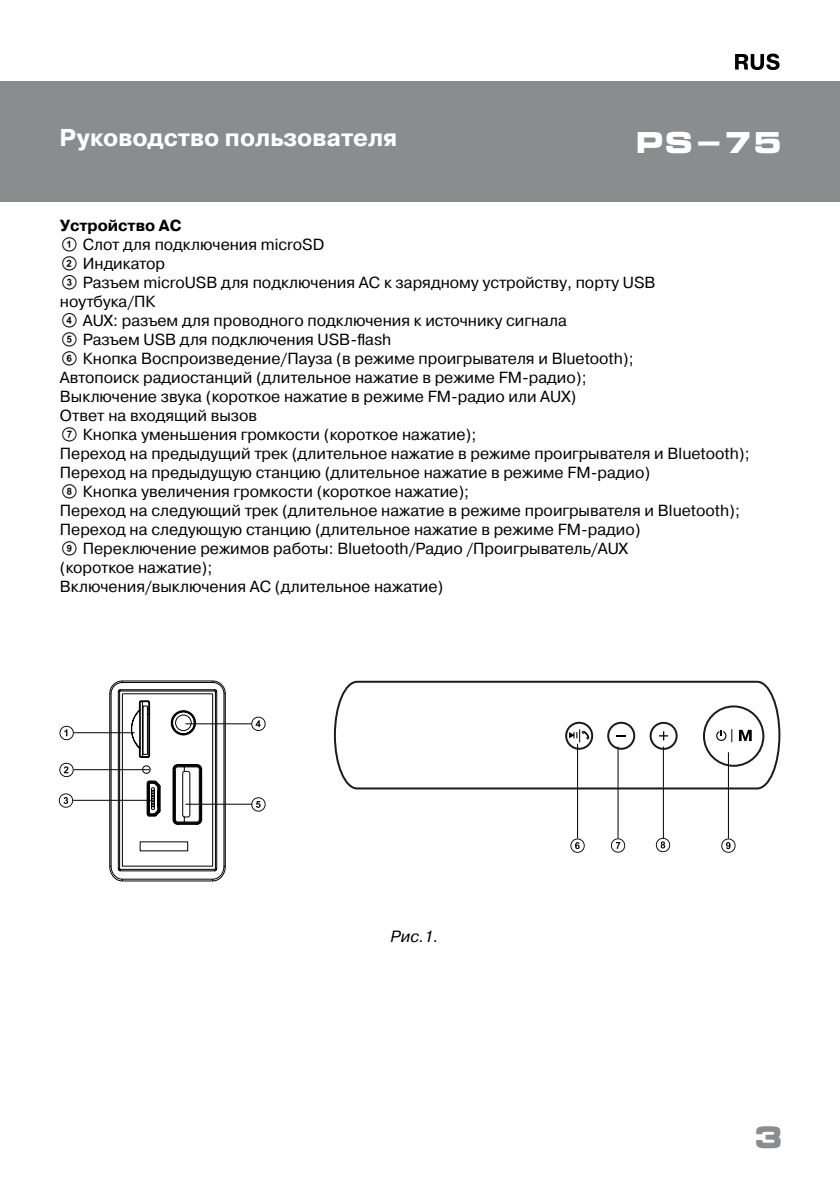
<style>
.page{position:relative;width:840px;height:1191px;background:#fff}
.page>*{position:absolute;margin:0;border:0;box-sizing:border-box;transform-origin:0 0}
.t1{font:700 30px "Micra";color:#8a8c8e}
.t2{font:700 29.2px "Micra";color:#fff}
.t3{font:700 24.2px "Pragmatica";color:#fff}
.t4{font:italic 16.2px "Pragmatica";color:#000}
.t5{font:16px/19px "Pragmatica";color:#000}
.s1{font-weight:700}
.s2{font-family:"SVEN"}
</style>
<div class="page">
<svg style="left:735px;top:54px;width:44px;height:16px"></svg>
<div style="left:0;top:81px;width:839px;height:121px;background:#8a8c8e"></div>
<svg style="left:59px;top:726px;width:15px;height:14px"></svg>
<svg style="left:59px;top:763px;width:15px;height:14px"></svg>
<svg style="left:59px;top:793px;width:14px;height:14px"></svg>
<svg style="left:251px;top:716px;width:14px;height:15px"></svg>
<svg style="left:251px;top:797px;width:14px;height:14px"></svg>
<hr style="left:74px;top:732px;width:60px;height:1px;background:#000">
<hr style="left:73px;top:800px;width:78px;height:1px;background:#000">
<hr style="left:185px;top:723px;width:66px;height:1px;background:#000">
<hr style="left:185px;top:804px;width:67px;height:1px;background:#000">
<hr style="left:74px;top:769px;width:75px;height:1px;background:#000">
<svg style="left:109px;top:680px;width:116px;height:201px"></svg>
<div style="left:142px;top:765px;width:8px;height:8px;border:1px solid #000;border-radius:50%"></div>
<svg style="left:570px;top:838px;width:14px;height:14px"></svg>
<svg style="left:610px;top:838px;width:14px;height:14px"></svg>
<svg style="left:655px;top:838px;width:14px;height:14px"></svg>
<svg style="left:721px;top:838px;width:14px;height:14px"></svg>
<hr style="left:727px;top:752px;width:1px;height:86px;background:#000">
<hr style="left:662px;top:746px;width:1px;height:92px;background:#000">
<hr style="left:617px;top:746px;width:1px;height:92px;background:#000">
<hr style="left:577px;top:743px;width:1px;height:95px;background:#000">
<svg style="left:333px;top:680px;width:448px;height:110px"></svg>
<svg style="left:658px;top:731px;width:9px;height:9px"></svg>
<svg style="left:738px;top:730px;width:13px;height:11px"></svg>
<svg style="left:715px;top:729px;width:17px;height:13px"></svg>
<svg style="left:568px;top:729px;width:21px;height:13px"></svg>
<div style="left:649px;top:722px;width:28px;height:28px;border:2px solid #1f1b18;border-radius:50%"></div>
<h3 class="t3" style="left:60px;top:122px;width:339px">Руководство пользователя</h3>
<h2 class="t2" style="left:634px;top:127px;width:149px">PS-75</h2>
<p class="t5" style="left:60px;top:217px;width:691px"><span class="s1">Устройство АС<br></span><span class="s2">A</span> Cлот для подключения microSD<br><span class="s2">B</span> Индикатор<br><span class="s2">C</span> Разъем microUSB для подключения АС к зарядному устройству, порту USB ноутбука/ПК<br><span class="s2">D</span> AUX: разъем для проводного подключения к источнику сигнала<br><span class="s2">E</span> Разъем USB для подключения USB-flash<br><span class="s2">F</span> Кнопка Воспроизведение/Пауза (в режиме проигрывателя и Bluetooth);<br>Автопоиск радиостанций (длительное нажатие в режиме FM-радио);<br>Выключение звука (короткое нажатие в режиме FM-радио или AUX)<br>Ответ на входящий вызов<br><span class="s2">G</span> Кнопка уменьшения громкости (короткое нажатие);<br>Переход на предыдущий трек (длительное нажатие в режиме проигрывателя и Bluetooth); Переход на предыдущую станцию (длительное нажатие в режиме FM-радио)<br><span class="s2">H</span> Кнопка увеличения громкости (короткое нажатие);<br>Переход на следующий трек (длительное нажатие в режиме проигрывателя и Bluetooth); Переход на следующую станцию (длительное нажатие в режиме FM-радио)<br><span class="s2">I</span> Переключение режимов работы: Bluetooth/Радио /Проигрыватель/AUX<br>(короткое нажатие);<br>Включения/выключения АС (длительное нажатие)</p>
<p class="t4" style="left:390px;top:926px;width:50px">Рис.1.</p>
<h1 class="t1" style="left:753px;top:1121px;width:32px">3</h1>
</div>
